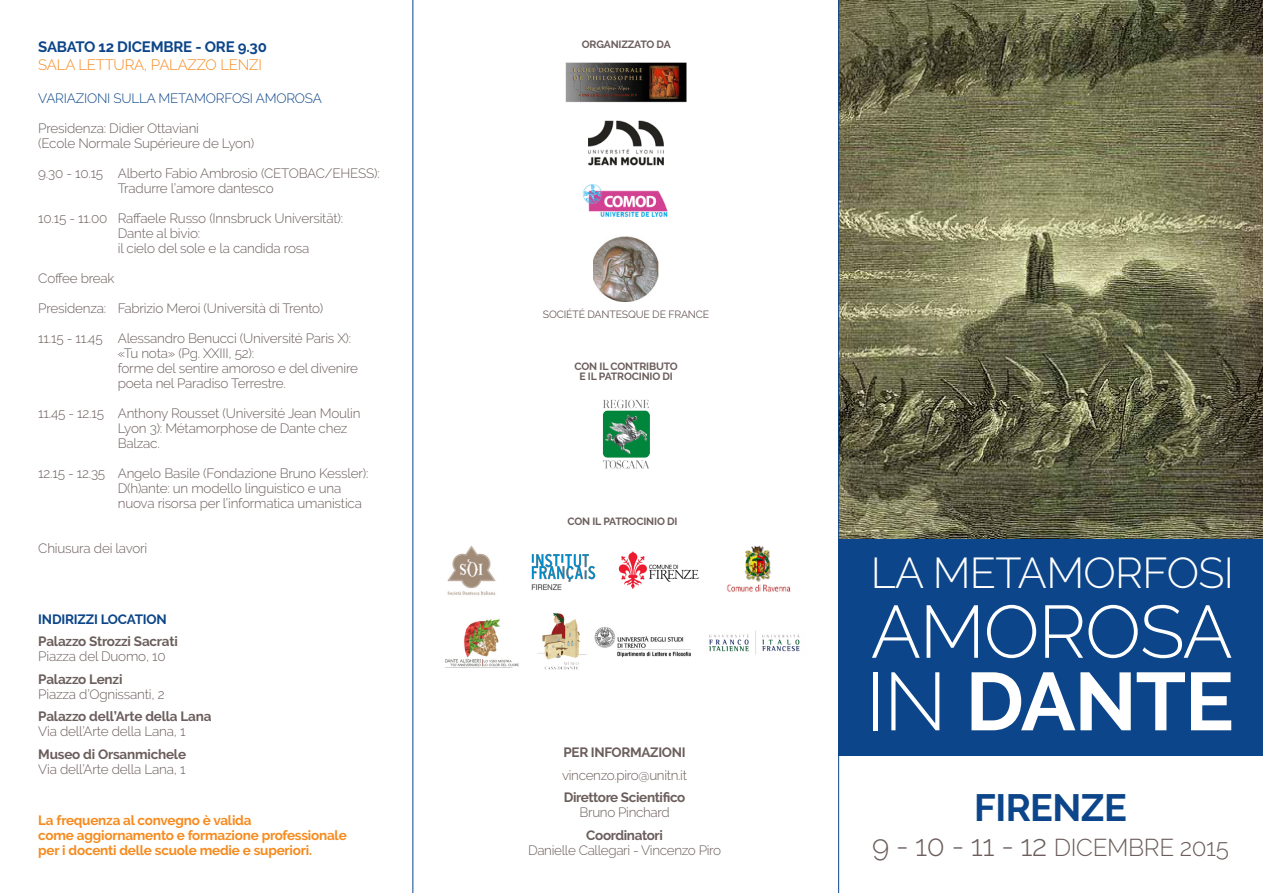
<style>
.page{position:relative;width:1263px;height:893px;background:#fff}
.page>*{position:absolute;margin:0;border:0;box-sizing:border-box;transform-origin:0 0}
.t1{font:700 81.75px "Raleway";letter-spacing:-.015em;color:#fff}
.t2{font:300 73.95px "Raleway";color:#fff}
.t3{font:300 43.05px "Raleway";letter-spacing:-.015em;color:#fff}
.t4{font:700 37.95px "Raleway";letter-spacing:-.015em;color:#0c4589}
.t5{font:300 24.3px "Raleway";letter-spacing:-.015em;color:#6b5e5c}
.t6{font:700 15px "Raleway";letter-spacing:-.015em;color:#0c4589}
.t7{font:300 15px "Raleway";letter-spacing:-.015em;color:#f68b1f}
.t8{font:300 13.5px/15px "Raleway";letter-spacing:-.015em;color:#6b5e5c}
.t9{font:700 13.5px "Raleway";letter-spacing:-.015em;color:#6b5e5c}
.t10{font:700 13.5px/15px "Raleway";letter-spacing:-.015em;color:#f68b1f}
.t11{font:300 13.5px "Raleway";letter-spacing:-.015em;color:#0c4589}
.t12{font:700 13.5px "Raleway";color:#0c4589}
.t13{font:700 10.5px/10.5px "Raleway";letter-spacing:-.015em;color:#6b5e5c;text-align:center}
.t14{font:10.5px "Raleway";letter-spacing:-.015em;color:#6b5e5c}
.s1{font-weight:300}
.s2{font-size:29.55px}
</style>
<div class="page">
<img style="left:839px;top:0;width:424px;height:539px">
<div style="left:838px;top:539px;width:425px;height:217px;background:#0c4589"></div>
<hr style="left:412px;top:0;width:1px;height:893px;background:#0c4589">
<hr style="left:838px;top:0;width:1px;height:893px;background:#0c4589">
<img style="left:727px;top:545px;width:64px;height:47px">
<img style="left:566px;top:62px;width:120px;height:41px">
<img style="left:588px;top:120px;width:76px;height:46px">
<img style="left:582px;top:184px;width:86px;height:33px">
<img style="left:531px;top:553px;width:65px;height:37px">
<img style="left:445px;top:619px;width:74px;height:48px">
<img style="left:618px;top:551px;width:81px;height:38px">
<img style="left:602px;top:400px;width:48px;height:69px">
<img style="left:447px;top:545px;width:49px;height:50px">
<img style="left:537px;top:613px;width:50px;height:57px">
<img style="left:593px;top:237px;width:66px;height:65px">
<img style="left:594px;top:627px;width:97px;height:31px">
<img style="left:709px;top:630px;width:91px;height:25px">
<p class="t6" style="left:38px;top:39px;width:230px">SABATO 12 dicembre - ore 9.30</p>
<p class="t7" style="left:38px;top:56px;width:222px">Sala Lettura, Palazzo Lenzi</p>
<p class="t11" style="left:38px;top:91px;width:131px">Variazioni sulla met</p>
<p class="t11" style="left:185px;top:91px;width:18px">amorfosi</p>
<p class="t11" style="left:256px;top:91px;width:20px">amoros</p>
<p class="t11" style="left:313px;top:91px;width:11px">a</p>
<p class="t8" style="left:38px;top:121px;width:217px">Presidenza: Didier Ottaviani<br>(Ecole Normale Supérieure de Lyon)</p>
<p class="t8" style="left:38px;top:166px;width:270px">9.30 - 10.15 Alberto Fabio Ambrosio (CETOBAC</p>
<p class="t8" style="left:325px;top:166px;width:56px">/EHESS):</p>
<p class="t8" style="left:118px;top:181px;width:157px">Tradurre l’amore dantesco</p>
<p class="t8" style="left:118px;top:211px;width:227px;text-indent:-80px">10.15 - 11.00 Raffaele Russo (Innsbruck Universität):<br>Dante al bivio:<br>il cielo del sole e la candida rosa</p>
<p class="t8" style="left:38px;top:271px;width:78px">Coffee break</p>
<p class="t8" style="left:38px;top:301px;width:286px">Presidenza: Fabrizio Meroi (U niversità di Trento)</p>
<p class="t8" style="left:118px;top:331px;width:242px;text-indent:-80px">11.15 - 11.45 Alessandro Benucci (U niversité Paris X): «Tu nota» (Pg. XXIII, 52):<br>forme del sentire amoroso e del divenire poeta nel Paradiso Terrestre.</p>
<p class="t8" style="left:38px;top:406px;width:324px">11.45 - 12.15 Anthony Rousset (U niversité Jean Moulin</p>
<p class="t8" style="left:118px;top:421px;width:231px">Lyon 3): Métamorphose de Dante chez</p>
<p class="t8" style="left:38px;top:436px;width:45px">B</p>
<p class="t8" style="left:127px;top:436px;width:35px">alzac.</p>
<p class="t8" style="left:118px;top:466px;width:252px;text-indent:-80px">12.15 - 12.35 Angelo Basile (Fondazione Bruno Kessler):<br>D(h)ante: un modello linguistico e una nuova risorsa per l’informatica umanistica</p>
<p class="t8" style="left:38px;top:541px;width:111px">Chiusura dei lavori</p>
<p class="t12" style="left:38px;top:611px;width:30px">INDIRIZZI</p>
<p class="t12" style="left:101px;top:611px;width:10px">LOCATION</p>
<p class="t9" style="left:38px;top:634px;width:141px">Palazzo Strozzi Sacrati</p>
<p class="t8" style="left:38px;top:649px;width:129px">Piazza del Duomo, 10</p>
<p class="t9" style="left:38px;top:671px;width:86px">Palazzo Lenzi</p>
<p class="t8" style="left:38px;top:686px;width:128px">Piazza d’Ognissanti, 2</p>
<p class="t9" style="left:38px;top:709px;width:175px">Palazzo dell’Arte della Lana</p>
<p class="t8" style="left:38px;top:724px;width:149px">Via dell’Arte della Lana, 1</p>
<p class="t9" style="left:38px;top:746px;width:149px">Museo di Orsanmichele</p>
<p class="t8" style="left:38px;top:761px;width:149px">Via dell’Arte della Lana, 1</p>
<p class="t10" style="left:38px;top:812px;width:310px">La frequenza al convegno è valida<br>come aggiornamento e formazione professionale per i docenti delle scuole medie e superiori.</p>
<p class="t13" style="left:582px;top:39px;width:90px">organizzato da</p>
<p class="t14" style="left:543px;top:308px;width:168px">SOCIÉTÉ DANTESQUE DE FRANCE</p>
<p class="t13" style="left:574px;top:361px;width:105px">Con il contributo e il patrocinio di</p>
<p class="t13" style="left:567px;top:516px;width:111px">con il patrocinio di</p>
<p class="t9" style="left:564px;top:745px;width:9px">PER</p>
<p class="t9" style="left:591px;top:745px;width:9px">INFOR</p>
<p class="t9" style="left:630px;top:745px;width:20px">MAZIONI</p>
<p class="t8" style="left:562px;top:767px;width:127px">vincenzo.piro@unitn.it</p>
<p class="t9" style="left:564px;top:790px;width:123px">Direttore Scientifico</p>
<p class="t8" style="left:579px;top:805px;width:92px">Bruno Pinchard</p>
<p class="t9" style="left:586px;top:827px;width:78px">Coordinatori</p>
<p class="t8" style="left:528px;top:842px;width:195px">Danielle Callegari - Vincenzo Piro</p>
<h3 class="t3" style="left:871px;top:548px;width:365px">La METAMORFOSI</h3>
<h2 class="t2" style="left:871px;top:589px;width:101px">amoros</h2>
<h2 class="t2" style="left:1182px;top:589px;width:51px">a</h2>
<h1 class="t1" style="left:866px;top:655px;width:370px"><span class="s1">i n</span> Dante</h1>
<h3 class="t4" style="left:974px;top:786px;width:154px">firenze</h3>
<h3 class="t5" style="left:872px;top:833px;width:358px"><span class="s2">9 - 10 - 11 - 12</span> di cem bre 2015</h3>
</div>
